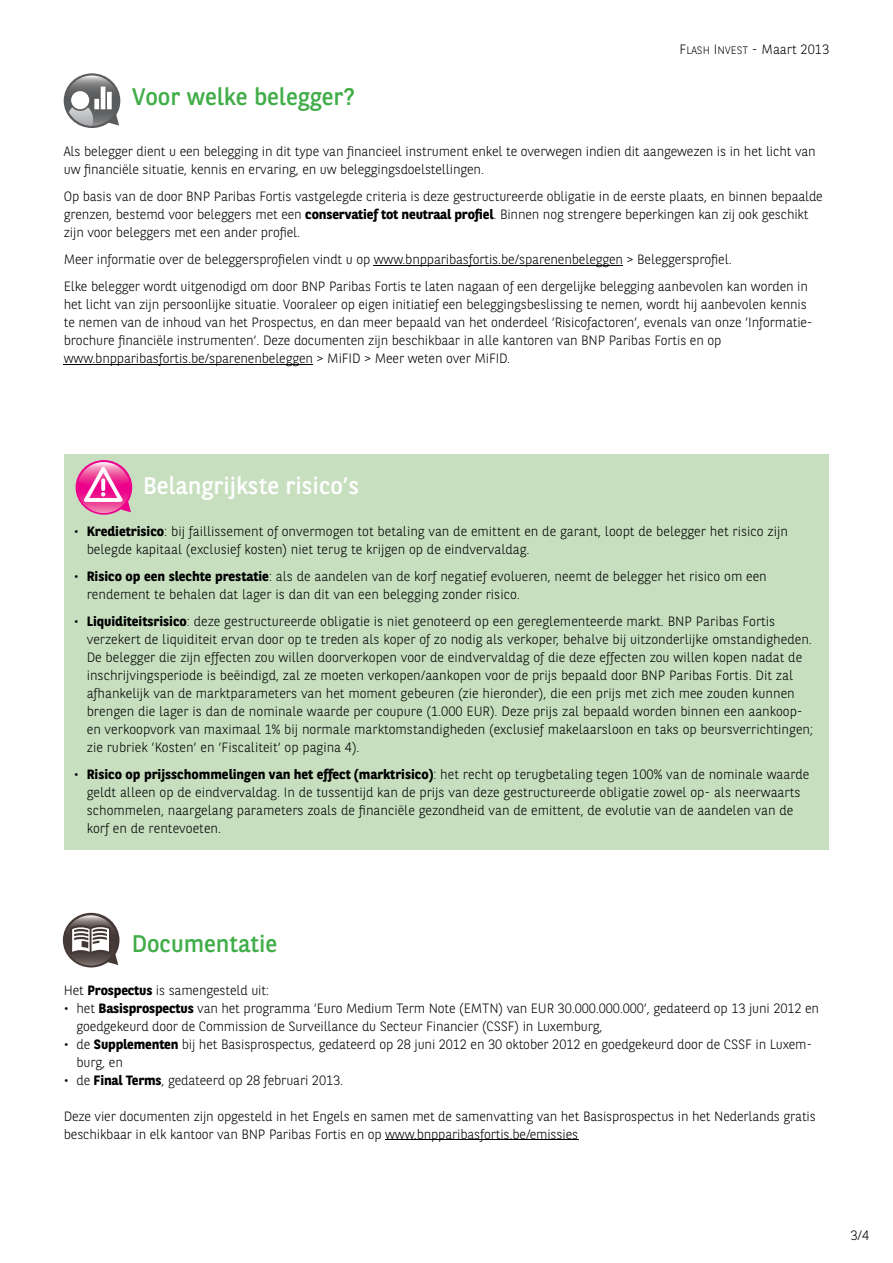
<style>
.page{position:relative;width:893px;height:1263px;background:#fff}
.page>*{position:absolute;margin:0;border:0;box-sizing:border-box;transform-origin:0 0}
.t1{font:24px "BNPP Sans";color:#41ad49}
.t2{font:24px "BNPP Sans";color:#fff}
.t3{font:300 13.5px/18px "BNPP Sans";letter-spacing:-.01em;color:#000}
.s1{font-family:"BNPP Sans Light SC800";font-weight:400}
.s2{font-family:"BNPP Sans Light SC800";font-weight:400;font-size:10.8px}
.s3{font-weight:700}
</style>
<div class="page">
<hr style="left:374px;top:265px;width:249px;height:1px;background:#000">
<hr style="left:64px;top:364px;width:249px;height:1px;background:#000">
<hr style="left:385px;top:1140px;width:193px;height:1px;background:#000">
<svg style="left:64px;top:73px;width:56px;height:55px"></svg>
<svg style="left:63px;top:913px;width:56px;height:54px"></svg>
<div style="left:64px;top:454px;width:764px;height:395px;background:#c7dfbf"></div>
<svg style="left:76px;top:460px;width:56px;height:55px"></svg>
<h1 class="t1" style="left:132px;top:81px;width:225px">Voor welke belegger?</h1>
<p class="t3" style="left:680px;top:40px;width:151px"><span class="s1">F</span><span class="s2">LASH</span> <span class="s1">I</span><span class="s2">NVEST</span> - Maart 2013</p>
<p class="t3" style="left:64px;top:142px;width:753px">Als belegger dient u een belegging in dit type van financieel instrument enkel te overwegen indien dit aangewezen is in het licht van uw financiële situatie, kennis en ervaring, en uw beleggingsdoelstellingen.</p>
<p class="t3" style="left:64px;top:187px;width:761px">Op basis van de door BNP Paribas Fortis vastgelegde criteria is deze gestructureerde obligatie in de eerste plaats, en binnen bepaalde grenzen, bestemd voor beleggers met een <span class="s3">conservatief tot neutraal profiel</span>. Binnen nog strengere beperkingen kan zij ook geschikt zijn voor beleggers met een ander profiel.</p>
<p class="t3" style="left:64px;top:245px;width:746px;line-height:27px">Meer informatie over de beleggersprofielen vindt u op www.bnpparibasfortis.be/sparenenbeleggen &gt; Beleggersprofiel.<br>Elke belegger wordt uitgenodigd om door BNP Paribas Fortis te laten nagaan of een dergelijke belegging aanbevolen kan worden in</p>
<p class="t3" style="left:64px;top:295px;width:750px">het licht van zijn persoonlijke situatie. Vooraleer op eigen initiatief een beleggingsbeslissing te nemen, wordt hij aanbevolen kennis te nemen van de inhoud van het Prospectus, en dan meer bepaald van het onderdeel ’Risicofactoren’, evenals van onze ’Informatie&shy;brochure financiële instrumenten’. Deze documenten zijn beschikbaar in alle kantoren van BNP Paribas Fortis en op www.bnpparibasfortis.be/sparenenbeleggen &gt; MiFID &gt; Meer weten over MiFID.</p>
<h1 class="t2" style="left:143px;top:470px;width:218px">Belangrijkste risico’s</h1>
<p class="t3" style="left:87px;top:522px;width:703px;text-indent:-13px">• <span class="s3">Kredietrisico</span>: bij faillissement of onvermogen tot betaling van de emittent en de garant, loopt de belegger het risico zijn belegde kapitaal (exclusief kosten) niet terug te krijgen op de eindvervaldag.</p>
<p class="t3" style="left:87px;top:567px;width:682px;text-indent:-13px">• <span class="s3">Risico op een slechte prestatie</span>: als de aandelen van de korf negatief evolueren, neemt de belegger het risico om een rendement te behalen dat lager is dan dit van een belegging zonder risico.</p>
<p class="t3" style="left:87px;top:612px;width:728px;text-indent:-13px">• <span class="s3">Liquiditeitsrisico</span>: deze gestructureerde obligatie is niet genoteerd op een gereglementeerde markt. BNP Paribas Fortis verzekert de liquiditeit ervan door op te treden als koper of zo nodig als verkoper, behalve bij uitzonderlijke omstandigheden.<br>De belegger die zijn effecten zou willen doorverkopen voor de eindvervaldag of die deze effecten zou willen kopen nadat de inschrijvingsperiode is beëindigd, zal ze moeten verkopen/aankopen voor de prijs bepaald door BNP Paribas Fortis. Dit zal afhankelijk van de marktparameters van het moment gebeuren (zie hieronder), die een prijs met zich mee zouden kunnen brengen die lager is dan de nominale waarde per coupure (1.000 EUR). Deze prijs zal bepaald worden binnen een aankoop&shy;en verkoopvork van maximaal 1% bij normale marktomstandigheden (exclusief makelaarsloon en taks op beursverrichtingen; zie rubriek ’Kosten’ en ’Fiscaliteit’ op pagina 4).</p>
<p class="t3" style="left:87px;top:765px;width:724px;text-indent:-13px">• <span class="s3">Risico op prijsschommelingen van het effect (marktrisico)</span>: het recht op terugbetaling tegen 100% van de nominale waarde geldt alleen op de eindvervaldag. In de tussentijd kan de prijs van deze gestructureerde obligatie zowel op- als neerwaarts schommelen, naargelang parameters zoals de financiële gezondheid van de emittent, de evolutie van de aandelen van de korf en de rentevoeten.</p>
<h1 class="t1" style="left:132px;top:927px;width:147px">Documentatie</h1>
<p class="t3" style="left:64px;top:980px;width:207px">Het <span class="s3">Prospectus</span> is samengesteld uit:</p>
<p class="t3" style="left:77px;top:998px;width:744px;text-indent:-13px">• het <span class="s3">Basisprospectus</span> van het programma ’Euro Medium Term Note (EMTN) van EUR 30.000.000.000’, gedateerd op 13 juni 2012 en goedgekeurd door de Commission de Surveillance du Secteur Financier (CSSF) in Luxemburg,</p>
<p class="t3" style="left:77px;top:1034px;width:737px;text-indent:-13px">• de <span class="s3">Supplementen</span> bij het Basisprospectus, gedateerd op 28 juni 2012 en 30 oktober 2012 en goedgekeurd door de CSSF in Luxem&shy;burg, en</p>
<p class="t3" style="left:64px;top:1070px;width:281px">• de <span class="s3">Final Terms</span>, gedateerd op 28 februari 2013.</p>
<p class="t3" style="left:64px;top:1106px;width:754px">Deze vier documenten zijn opgesteld in het Engels en samen met de samenvatting van het Basisprospectus in het Nederlands gratis beschikbaar in elk kantoor van BNP Paribas Fortis en op www.bnpparibasfortis.be/emissies</p>
<p class="t3" style="left:850px;top:1225px;width:20px">3/4</p>
</div>
